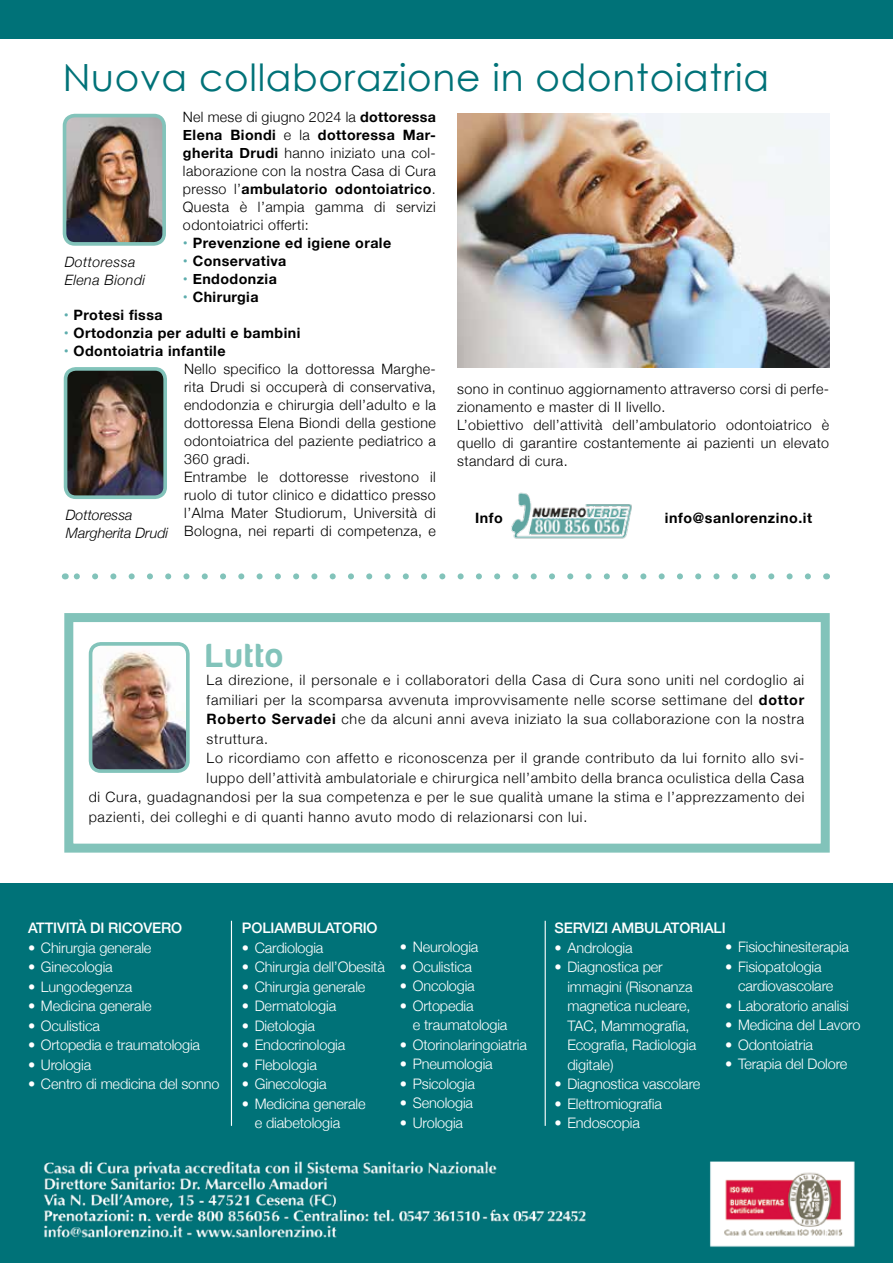
<style>
.page{position:relative;width:893px;height:1263px;background:#fff}
.page>*{position:absolute;margin:0;border:0;box-sizing:border-box;transform-origin:0 0}
.t1{font:37.5px "Century Gothic";letter-spacing:.02em;color:#007278}
.t2{font:34.5px "Harabara";letter-spacing:.07em;color:#82c3ba}
.t3{font:300 14.55px/19.5px "Helvetica Neue";letter-spacing:-.01em;color:#fff}
.t4{font:500 14.55px "Helvetica Neue";letter-spacing:-.01em;color:#fff}
.t5{font:300 14.25px/18px "Helvetica Neue";letter-spacing:.03em;color:#000}
.t6{font:300 14.25px "Helvetica Neue";letter-spacing:.05em;color:#000}
.t7{font:700 14.25px "Helvetica Neue";letter-spacing:.03em;color:#000}
.t8{font:italic 300 14.25px/18px "Helvetica Neue";color:#000}
.t9{font:italic 300 14.25px/18px "Helvetica Neue";letter-spacing:.03em;color:#000}
.s1{font-weight:700}
.s2{color:#5eadad}
.s3{font-weight:700;color:#5eadad}
</style>
<div class="page">
<div style="left:0;top:883px;width:893px;height:380px;background:#007278"></div>
<hr style="left:231px;top:921px;width:1px;height:205px;background:#fff">
<hr style="left:545px;top:921px;width:1px;height:205px;background:#fff">
<img style="left:43px;top:1161px;width:812px;height:86px">
<div style="left:64px;top:613px;width:766px;height:240px;border:9px solid #82c3ba"></div>
<img style="left:94px;top:647px;width:91px;height:121px">
<div style="left:89px;top:642px;width:101px;height:131px;border:4px solid #82c3ba;border-radius:10px"></div>
<div style="left:0;top:0;width:893px;height:38px;background:#007278"></div>
<img style="left:511px;top:492px;width:121px;height:47px">
<img style="left:458px;top:114px;width:372px;height:253px">
<img style="left:65px;top:116px;width:98px;height:125px">
<div style="left:63px;top:114px;width:103px;height:132px;border:4px solid #82c3ba;border-radius:10px"></div>
<img style="left:67px;top:372px;width:95px;height:125px">
<div style="left:64px;top:367px;width:103px;height:132px;border:4px solid #82c3ba;border-radius:10px"></div>
<svg style="left:74px;top:573px;width:734px;height:6px"></svg>
<h1 class="t1" style="left:63px;top:54px;width:708px">Nuova collaborazione in odontoiatria</h1>
<p class="t9" style="left:65px;top:252px;width:82px">Dottoressa<br>Elena Biondi</p>
<p class="t5" style="left:183px;top:107px;width:254px;text-align:justify">Nel mese di giugno 2024 la <span class="s1">dottoressa Elena Biondi</span> e la <span class="s1">dottoressa Mar&shy;gherita Drudi</span> hanno iniziato una col&shy;laborazione con la nostra Casa di Cura presso l’<span class="s1">ambulatorio odontoiatrico</span>.<br>Questa è l’ampia gamma di servizi odontoiatrici offerti:</p>
<p class="t7" style="left:183px;top:232px;width:210px"><span class="s2">•</span> Prevenzione ed igiene orale</p>
<p class="t7" style="left:183px;top:250px;width:105px"><span class="s2">•</span> Conservativa</p>
<p class="t7" style="left:183px;top:268px;width:95px"><span class="s2">•</span> Endodonzia</p>
<p class="t7" style="left:183px;top:286px;width:77px"><span class="s2">•</span> Chirurgia</p>
<p class="t7" style="left:64px;top:304px;width:100px"><span class="s2">•</span> Protesi fissa</p>
<p class="t7" style="left:64px;top:322px;width:238px"><span class="s2">•</span> Ortodonzia per adulti e bambini</p>
<p class="t5" style="left:184px;top:341px;width:253px;text-indent:-120px"><span class="s3">•</span> <span class="s1">Odontoiatria infantile<br></span>Nello specifico la dottoressa Marghe&shy;rita Drudi si occuperà di conservativa, endodonzia e chirurgia dell’adulto e la dottoressa Elena Biondi della gestione odontoiatrica del paziente pediatrico a 360 gradi.<br>Entrambe le dottoresse rivestono il ruolo di tutor clinico e didattico presso l’Alma Mater Studiorum, Università di Bologna, nei reparti di competenza, e</p>
<p class="t5" style="left:457px;top:379px;width:374px">sono in continuo aggiornamento attraverso corsi di perfe&shy;zionamento e master di II livello.<br>L’obiettivo dell’attività dell’ambulatorio odontoiatrico è quello di garantire costantemente ai pazienti un elevato standard di cura.</p>
<p class="t8" style="left:66px;top:505px;width:104px">Dottoressa<br>Margherita Drudi</p>
<p class="t7" style="left:475px;top:507px;width:29px">Info</p>
<p class="t7" style="left:665px;top:507px;width:149px">info@sanlorenzino.it</p>
<h2 class="t2" style="left:207px;top:637px;width:78px">Lutto</h2>
<p class="t6" style="left:207px;top:669px;width:599px">La direzione, il personale e i collaboratori della Casa di Cura sono uniti nel cordoglio ai</p>
<p class="t6" style="left:207px;top:688px;width:599px">familiari per la scomparsa avvenuta improvvisamente nelle scorse settimane del <span class="s1">dottor</span></p>
<p class="t6" style="left:207px;top:708px;width:599px"><span class="s1">Roberto Servadei</span> che da alcuni anni aveva iniziato la sua collaborazione con la nostra</p>
<p class="t6" style="left:207px;top:727px;width:63px">struttura.</p>
<p class="t6" style="left:207px;top:747px;width:599px">Lo ricordiamo con affetto e riconoscenza per il grande contributo da lui fornito allo svi-</p>
<p class="t6" style="left:207px;top:766px;width:599px">luppo dell’attività ambulatoriale e chirurgica nell’ambito della branca oculistica della Casa</p>
<p class="t6" style="left:89px;top:786px;width:717px">di Cura, guadagnandosi per la sua competenza e per le sue qualità umane la stima e l’apprezzamento dei</p>
<p class="t6" style="left:89px;top:805px;width:500px">pazienti, dei colleghi e di quanti hanno avuto modo di relazionarsi con lui.</p>
<p class="t4" style="left:28px;top:916px;width:156px">ATTIVITÀ DI RICOVERO</p>
<p class="t3" style="left:28px;top:937px;width:125px">• Chirurgia generale</p>
<p class="t3" style="left:28px;top:956px;width:86px">• Ginecologia</p>
<p class="t3" style="left:28px;top:976px;width:106px">• Lungodegenza</p>
<p class="t3" style="left:28px;top:995px;width:125px">• Medicina generale</p>
<p class="t3" style="left:28px;top:1015px;width:73px">• Oculistica</p>
<p class="t3" style="left:28px;top:1034px;width:174px">• Ortopedia e traumatologia</p>
<p class="t3" style="left:28px;top:1054px;width:65px">• Urologia</p>
<p class="t3" style="left:28px;top:1073px;width:193px">• Centro di medicina del sonno</p>
<p class="t4" style="left:242px;top:916px;width:137px">POLIAMBULATORIO</p>
<p class="t3" style="left:242px;top:937px;width:83px">• Cardiologia</p>
<p class="t3" style="left:242px;top:956px;width:144px">• Chirurgia dell’Obesità</p>
<p class="t3" style="left:242px;top:976px;width:125px">• Chirurgia generale</p>
<p class="t3" style="left:242px;top:995px;width:96px">• Dermatologia</p>
<p class="t3" style="left:242px;top:1015px;width:75px">• Dietologia</p>
<p class="t3" style="left:242px;top:1034px;width:105px">• Endocrinologia</p>
<p class="t3" style="left:242px;top:1054px;width:76px">• Flebologia</p>
<p class="t3" style="left:242px;top:1073px;width:86px">• Ginecologia</p>
<p class="t3" style="left:255px;top:1093px;width:112px;text-indent:-13px">• Medicina generale e diabetologia</p>
<p class="t3" style="left:400px;top:936px;width:80px">• Neurologia</p>
<p class="t3" style="left:400px;top:956px;width:73px">• Oculistica</p>
<p class="t3" style="left:400px;top:975px;width:76px">• Oncologia</p>
<p class="t3" style="left:413px;top:995px;width:96px;text-indent:-13px">• Ortopedia<br>e traumatologia</p>
<p class="t3" style="left:400px;top:1034px;width:128px">• Otorinolaringoiatria</p>
<p class="t3" style="left:400px;top:1053px;width:94px">• Pneumologia</p>
<p class="t3" style="left:400px;top:1073px;width:76px">• Psicologia</p>
<p class="t3" style="left:400px;top:1092px;width:75px">• Senologia</p>
<p class="t3" style="left:400px;top:1112px;width:65px">• Urologia</p>
<p class="t4" style="left:555px;top:916px;width:173px">SERVIZI AMBULATORIALI</p>
<p class="t3" style="left:555px;top:937px;width:80px">• Andrologia</p>
<p class="t3" style="left:567px;top:956px;width:130px;text-indent:-13px">• Diagnostica per immagini (Risonanza magnetica nucleare,<br>TAC, Mammografia,<br>Ecografia, Radiologia digitale)</p>
<p class="t3" style="left:555px;top:1073px;width:147px">• Diagnostica vascolare</p>
<p class="t3" style="left:555px;top:1093px;width:109px">• Elettromiografia</p>
<p class="t3" style="left:555px;top:1112px;width:87px">• Endoscopia</p>
<p class="t3" style="left:725px;top:936px;width:125px">• Fisiochinesiterapia</p>
<p class="t3" style="left:738px;top:956px;width:97px;text-indent:-13px">• Fisiopatologia cardiovascolare</p>
<p class="t3" style="left:725px;top:995px;width:125px">• Laboratorio analisi</p>
<p class="t3" style="left:725px;top:1014px;width:137px">• Medicina del Lavoro</p>
<p class="t3" style="left:725px;top:1034px;width:89px">• Odontoiatria</p>
<p class="t3" style="left:725px;top:1053px;width:124px">• Terapia del Dolore</p>
</div>
